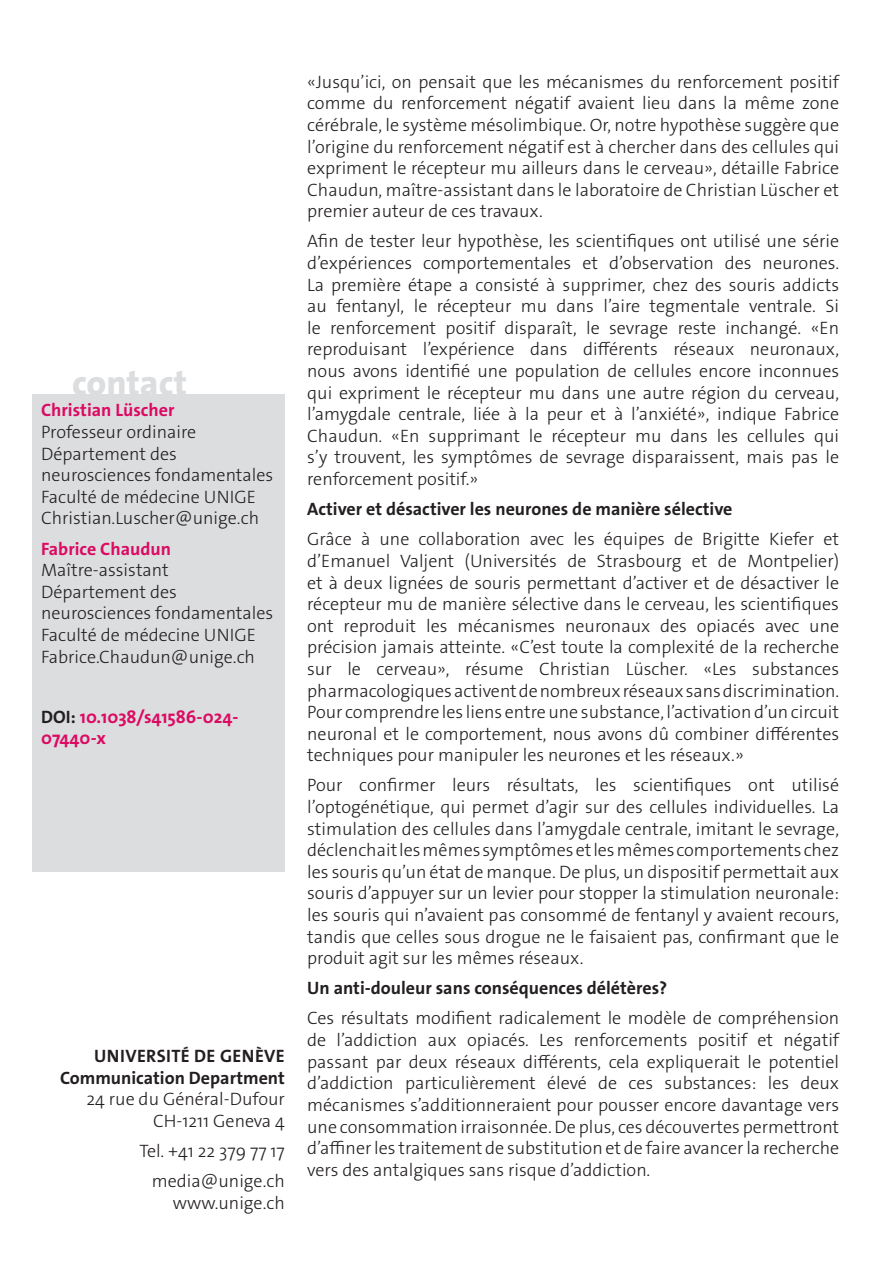
<style>
.page{position:relative;width:893px;height:1263px;background:#fff}
.page>*{position:absolute;margin:0;border:0;box-sizing:border-box;transform-origin:0 0}
._4__texte_courant{font:800 35.7px "The Sans Os F";color:#dcdddf}
._4__texte_courant-2{font:300 18px/21.6px "The Sans Os F";color:#231f20;text-align:justify}
.texte_courant{font:300 18px/21.6px "The Sans Os F";color:#231f20;text-align:right}
._4__texte_courant-3{font:700 18px "The Sans Os F";color:#231f20}
._4__texte_courant-4{font:700 18px/21.6px "The Sans Os F";color:#db0a62}
.texte_courant-2{font:700 18px "The Sans Os F";letter-spacing:.02em;color:#231f20}
.s1{font-weight:700;color:#db0a62}
.s2{color:#231f20}
.s3{font-weight:700}
</style>
<div class="page">
<div style="left:33px;top:395px;width:252px;height:477px;background:#dcdddf"></div>
<p class="_4__texte_courant" style="left:72px;top:360px;width:116px">contact</p>
<p class="_4__texte_courant-2" style="left:41px;top:400px;width:234px;text-align:left"><span class="s1">Christian Lüscher<br></span>Professeur ordinaire<br>Département des neurosciences fondamentales<br>Faculté de médecine UNIGE<br>Christian.Luscher@unige.ch</p>
<p class="_4__texte_courant-2" style="left:41px;top:538px;width:234px;text-align:left"><span class="s1">Fabrice Chaudun<br></span>Maître-assistant<br>Département des neurosciences fondamentales<br>Faculté de médecine UNIGE<br>Fabrice.Chaudun@unige.ch</p>
<p class="_4__texte_courant-4" style="left:41px;top:706px;width:199px"><span class="s2">DOI:</span> 10.1038/s41586-024-<br>07440-x</p>
<p class="texte_courant-2" style="left:94px;top:1044px;width:192px">UNIVERSITÉ DE GENÈVE</p>
<p class="texte_courant" style="left:60px;top:1067px;width:226px"><span class="s3">Communication Department<br></span>24 rue du Général-Dufour<br>CH-1211 Geneva 4</p>
<p class="texte_courant" style="left:139px;top:1140px;width:147px">Tel. +41 22 379 77 17</p>
<p class="texte_courant" style="left:152px;top:1170px;width:135px">media@unige.ch www.unige.ch</p>
<p class="_4__texte_courant-2" style="left:307px;top:71px;width:533px">«Jusqu’ici, on pensait que les mécanismes du renforcement positif comme du renforcement négatif avaient lieu dans la même zone cérébrale, le système mésolimbique. Or, notre hypothèse suggère que l’origine du renforcement négatif est à chercher dans des cellules qui expriment le récepteur mu ailleurs dans le cerveau», détaille Fabrice Chaudun, maître-assistant dans le laboratoire de Christian Lüscher et premier auteur de ces travaux.</p>
<p class="_4__texte_courant-2" style="left:307px;top:231px;width:533px">Afin de tester leur hypothèse, les scientifiques ont utilisé une série d’expériences comportementales et d’observation des neurones.<br>La première étape a consisté à supprimer, chez des souris addicts au fentanyl, le récepteur mu dans l’aire tegmentale ventrale. Si le renforcement positif disparaît, le sevrage reste inchangé. «En reproduisant l’expérience dans différents réseaux neuronaux, nous avons identifié une population de cellules encore inconnues qui expriment le récepteur mu dans une autre région du cerveau, l’amygdale centrale, liée à la peur et à l’anxiété», indique Fabrice Chaudun. «En supprimant le récepteur mu dans les cellules qui s’y trouvent, les symptômes de sevrage disparaissent, mais pas le renforcement positif.»</p>
<p class="_4__texte_courant-3" style="left:307px;top:497px;width:427px">Activer et désactiver les neurones de manière sélective</p>
<p class="_4__texte_courant-2" style="left:307px;top:529px;width:533px">Grâce à une collaboration avec les équipes de Brigitte Kiefer et d’Emanuel Valjent (Universités de Strasbourg et de Montpelier) et à deux lignées de souris permettant d’activer et de désactiver le récepteur mu de manière sélective dans le cerveau, les scientifiques ont reproduit les mécanismes neuronaux des opiacés avec une précision jamais atteinte. «C’est toute la complexité de la recherche sur le cerveau», résume Christian Lüscher. «Les substances pharmacologiques activent de nombreux réseaux sans discrimination.<br>Pour comprendre les liens entre une substance, l’activation d’un circuit neuronal et le comportement, nous avons dû combiner différentes techniques pour manipuler les neurones et les réseaux.»</p>
<p class="_4__texte_courant-2" style="left:307px;top:775px;width:533px">Pour confirmer leurs résultats, les scientifiques ont utilisé l’optogénétique, qui permet d’agir sur des cellules individuelles. La stimulation des cellules dans l’amygdale centrale, imitant le sevrage, déclenchait les mêmes symptômes et les mêmes comportements chez les souris qu’un état de manque. De plus, un dispositif permettait aux souris d’appuyer sur un levier pour stopper la stimulation neuronale: les souris qui n’avaient pas consommé de fentanyl y avaient recours, tandis que celles sous drogue ne le faisaient pas, confirmant que le produit agit sur les mêmes réseaux.</p>
<p class="_4__texte_courant-3" style="left:307px;top:977px;width:362px">Un anti-douleur sans conséquences délétères?</p>
<p class="_4__texte_courant-2" style="left:307px;top:1008px;width:533px">Ces résultats modifient radicalement le modèle de compréhension de l’addiction aux opiacés. Les renforcements positif et négatif passant par deux réseaux différents, cela expliquerait le potentiel d’addiction particulièrement élevé de ces substances: les deux mécanismes s’additionneraient pour pousser encore davantage vers une consommation irraisonnée. De plus, ces découvertes permettront d’affiner les traitement de substitution et de faire avancer la recherche vers des antalgiques sans risque d’addiction.</p>
</div>
